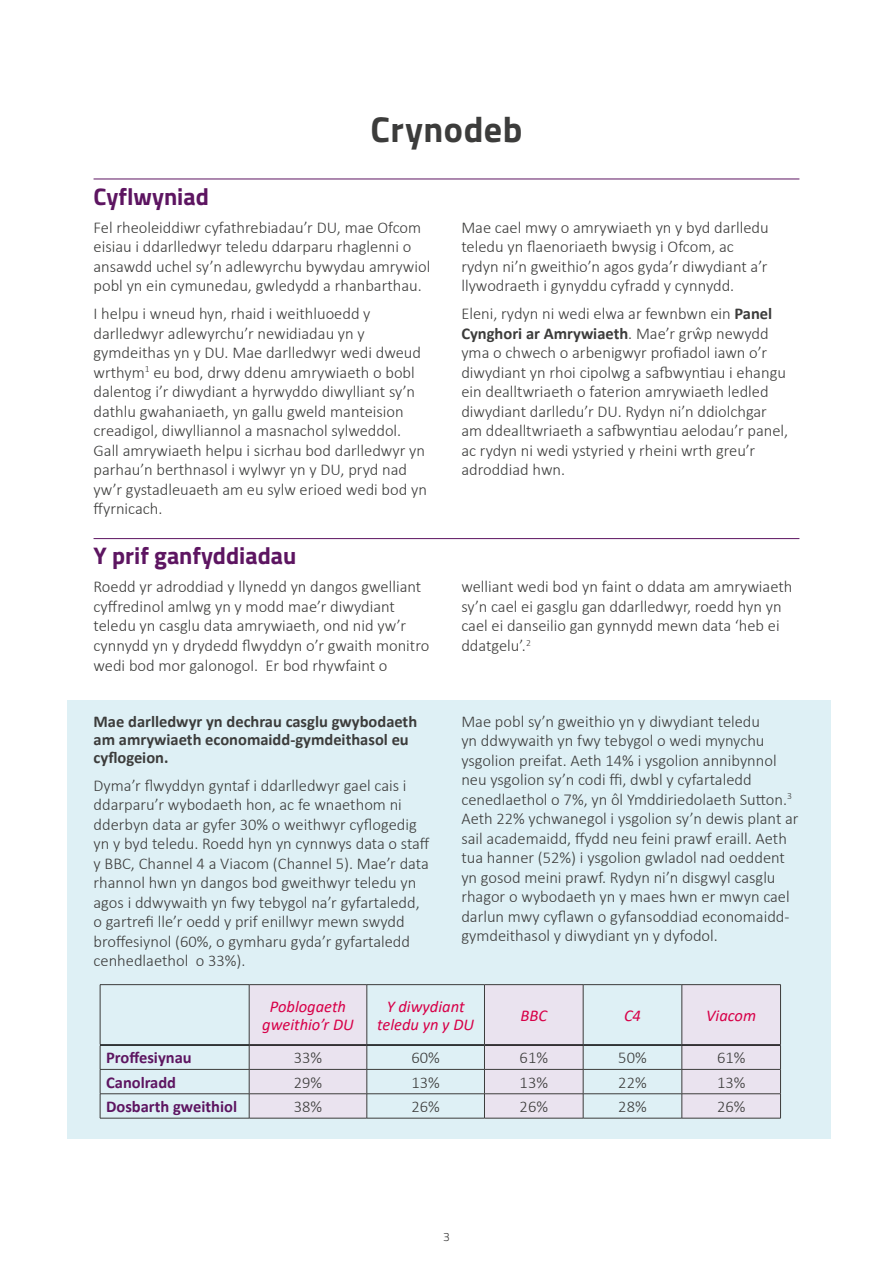
<style>
.page{position:relative;width:893px;height:1263px;background:#fff}
.page>*{position:absolute;margin:0;border:0;box-sizing:border-box;transform-origin:0 0}
.H1_Chapter{font:700 36px "Titillium";letter-spacing:.015em;color:#3c3c3b}
.H2_Subhead{font:700 24px "Titillium";color:#5d1561}
.Body_copy{font:300 16.5px/19.5px "Calibri";color:#3c3c3b}
.Box_subhead{font:700 16.5px/18px "Calibri";color:#3c3c3b}
.Table-header{font:italic 16.5px/18px "Calibri";color:#d70048;text-align:center}
.Table-first_col{font:700 16.5px "Calibri";color:#5d1561}
.t1{font:300 12px "Titillium";color:#3c3c3b}
.s1{font-weight:700}
</style>
<div class="page">
<div style="left:67px;top:700px;width:764px;height:438px;background:#def0f5"></div>
<hr style="left:94px;top:179px;width:705px;height:1px;background:#5d1561">
<hr style="left:94px;top:538px;width:705px;height:1px;background:#5d1561">
<svg style="left:250px;top:985px;width:530px;height:133px;fill:#eae3ef"></svg>
<hr style="left:100px;top:984px;width:149px;height:1px;background:#3c3c3b">
<hr style="left:100px;top:985px;width:1px;height:59px;background:#3c3c3b">
<hr style="left:249px;top:984px;width:118px;height:1px;background:#3c3c3b">
<hr style="left:249px;top:985px;width:1px;height:59px;background:#3c3c3b">
<hr style="left:367px;top:984px;width:117px;height:1px;background:#3c3c3b">
<hr style="left:367px;top:985px;width:1px;height:59px;background:#3c3c3b">
<hr style="left:484px;top:984px;width:99px;height:1px;background:#3c3c3b">
<hr style="left:484px;top:985px;width:1px;height:59px;background:#3c3c3b">
<hr style="left:583px;top:984px;width:99px;height:1px;background:#3c3c3b">
<hr style="left:583px;top:985px;width:1px;height:59px;background:#3c3c3b">
<hr style="left:682px;top:984px;width:99px;height:1px;background:#3c3c3b">
<hr style="left:682px;top:985px;width:1px;height:59px;background:#3c3c3b">
<hr style="left:780px;top:985px;width:1px;height:59px;background:#3c3c3b">
<hr style="left:100px;top:1069px;width:149px;height:1px;background:#3c3c3b">
<hr style="left:249px;top:1069px;width:118px;height:1px;background:#3c3c3b">
<hr style="left:367px;top:1069px;width:117px;height:1px;background:#3c3c3b">
<hr style="left:484px;top:1069px;width:99px;height:1px;background:#3c3c3b">
<hr style="left:583px;top:1069px;width:99px;height:1px;background:#3c3c3b">
<hr style="left:682px;top:1069px;width:99px;height:1px;background:#3c3c3b">
<hr style="left:100px;top:1093px;width:149px;height:1px;background:#3c3c3b">
<svg style="left:100px;top:1046px;width:1px;height:72px"></svg>
<hr style="left:249px;top:1093px;width:118px;height:1px;background:#3c3c3b">
<svg style="left:249px;top:1046px;width:1px;height:72px"></svg>
<hr style="left:367px;top:1093px;width:117px;height:1px;background:#3c3c3b">
<svg style="left:367px;top:1046px;width:1px;height:72px"></svg>
<hr style="left:484px;top:1093px;width:99px;height:1px;background:#3c3c3b">
<svg style="left:484px;top:1046px;width:1px;height:72px"></svg>
<hr style="left:583px;top:1093px;width:99px;height:1px;background:#3c3c3b">
<svg style="left:583px;top:1046px;width:1px;height:72px"></svg>
<hr style="left:682px;top:1093px;width:99px;height:1px;background:#3c3c3b">
<svg style="left:682px;top:1046px;width:1px;height:72px"></svg>
<svg style="left:780px;top:1046px;width:1px;height:72px"></svg>
<hr style="left:100px;top:1118px;width:149px;height:1px;background:#3c3c3b">
<hr style="left:249px;top:1118px;width:118px;height:1px;background:#3c3c3b">
<hr style="left:367px;top:1118px;width:117px;height:1px;background:#3c3c3b">
<hr style="left:484px;top:1118px;width:99px;height:1px;background:#3c3c3b">
<hr style="left:583px;top:1118px;width:99px;height:1px;background:#3c3c3b">
<hr style="left:682px;top:1118px;width:99px;height:1px;background:#3c3c3b">
<hr style="left:100px;top:1044px;width:149px;height:2px;background:#000">
<hr style="left:249px;top:1044px;width:118px;height:2px;background:#000">
<hr style="left:367px;top:1044px;width:117px;height:2px;background:#000">
<hr style="left:484px;top:1044px;width:99px;height:2px;background:#000">
<hr style="left:583px;top:1044px;width:99px;height:2px;background:#000">
<hr style="left:682px;top:1044px;width:99px;height:2px;background:#000">
<h2 class="H1_Chapter" style="left:371px;top:102px;width:153px">Crynodeb</h2>
<h3 class="H2_Subhead" style="left:94px;top:178px;width:117px">Cyflwyniad</h3>
<p class="Body_copy" style="left:94px;top:217px;width:338px">Fel rheoleiddiwr cyfathrebiadau’r DU, mae Ofcom eisiau i ddarlledwyr teledu ddarparu rhaglenni o ansawdd uchel sy’n adlewyrchu bywydau amrywiol pobl yn ein cymunedau, gwledydd a rhanbarthau.</p>
<p class="Body_copy" style="left:94px;top:304px;width:335px">I helpu i wneud hyn, rhaid i weithluoedd y darlledwyr adlewyrchu’r newidiadau yn y gymdeithas yn y DU. Mae darlledwyr wedi dweud wrthym<sup>1</sup> eu bod, drwy ddenu amrywiaeth o bobl dalentog i’r diwydiant a hyrwyddo diwylliant sy’n dathlu gwahaniaeth, yn gallu gweld manteision creadigol, diwylliannol a masnachol sylweddol.<br>Gall amrywiaeth helpu i sicrhau bod darlledwyr yn parhau’n berthnasol i wylwyr yn y DU, pryd nad yw’r gystadleuaeth am eu sylw erioed wedi bod yn ffyrnicach.</p>
<p class="Body_copy" style="left:461px;top:217px;width:309px">Mae cael mwy o amrywiaeth yn y byd darlledu teledu yn flaenoriaeth bwysig i Ofcom, ac rydyn ni’n gweithio’n agos gyda’r diwydiant a’r llywodraeth i gynyddu cyfradd y cynnydd.</p>
<p class="Body_copy" style="left:461px;top:304px;width:328px">Eleni, rydyn ni wedi elwa ar fewnbwn ein <span class="s1">Panel Cynghori ar Amrywiaeth</span>. Mae’r grŵp newydd yma o chwech o arbenigwyr profiadol iawn o’r diwydiant yn rhoi cipolwg a safbwyntiau i ehangu ein dealltwriaeth o faterion amrywiaeth ledled diwydiant darlledu’r DU. Rydyn ni’n ddiolchgar am ddealltwriaeth a safbwyntiau aelodau’r panel, ac rydyn ni wedi ystyried y rheini wrth greu’r adroddiad hwn.</p>
<h3 class="H2_Subhead" style="left:94px;top:538px;width:204px">Y prif ganfyddiadau</h3>
<p class="Body_copy" style="left:94px;top:577px;width:337px">Roedd yr adroddiad y llynedd yn dangos gwelliant cyffredinol amlwg yn y modd mae’r diwydiant teledu yn casglu data amrywiaeth, ond nid yw’r cynnydd yn y drydedd flwyddyn o’r gwaith monitro wedi bod mor galonogol. Er bod rhywfaint o</p>
<p class="Body_copy" style="left:461px;top:577px;width:333px">welliant wedi bod yn faint o ddata am amrywiaeth sy’n cael ei gasglu gan ddarlledwyr, roedd hyn yn cael ei danseilio gan gynnydd mewn data ‘heb ei ddatgelu’.<sup>2</sup></p>
<p class="Box_subhead" style="left:94px;top:712px;width:325px">Mae darlledwyr yn dechrau casglu gwybodaeth am amrywiaeth economaidd-gymdeithasol eu cyflogeion.</p>
<p class="Body_copy" style="left:94px;top:775px;width:338px">Dyma’r flwyddyn gyntaf i ddarlledwyr gael cais i ddarparu’r wybodaeth hon, ac fe wnaethom ni dderbyn data ar gyfer 30% o weithwyr cyflogedig yn y byd teledu. Roedd hyn yn cynnwys data o staff y BBC, Channel 4 a Viacom (Channel 5). Mae’r data rhannol hwn yn dangos bod gweithwyr teledu yn agos i ddwywaith yn fwy tebygol na’r gyfartaledd, o gartrefi lle’r oedd y prif enillwyr mewn swydd broffesiynol (60%, o gymharu gyda’r gyfartaledd cenhedlaethol o 33%).</p>
<p class="Body_copy" style="left:461px;top:711px;width:339px">Mae pobl sy’n gweithio yn y diwydiant teledu<br>yn ddwywaith yn fwy tebygol o wedi mynychu ysgolion preifat. Aeth 14% i ysgolion annibynnol neu ysgolion sy’n codi ffi, dwbl y cyfartaledd cenedlaethol o 7%, yn ôl Ymddiriedolaeth Sutton.<sup>3<br></sup>Aeth 22% ychwanegol i ysgolion sy’n dewis plant ar sail academaidd, ffydd neu feini prawf eraill. Aeth tua hanner (52%) i ysgolion gwladol nad oeddent yn gosod meini prawf. Rydyn ni’n disgwyl casglu rhagor o wybodaeth yn y maes hwn er mwyn cael darlun mwy cyflawn o gyfansoddiad economaidd&shy;gymdeithasol y diwydiant yn y dyfodol.</p>
<p class="Table-header" style="left:262px;top:997px;width:93px">Poblogaeth gweithio’r DU</p>
<p class="Table-header" style="left:377px;top:997px;width:99px">Y diwydiant teledu yn y DU</p>
<p class="Table-header" style="left:520px;top:1006px;width:28px">BBC</p>
<p class="Table-header" style="left:624px;top:1006px;width:18px">C4</p>
<p class="Table-header" style="left:706px;top:1006px;width:51px">Viacom</p>
<p class="Table-first_col" style="left:106px;top:1046px;width:87px">Proffesiynau</p>
<p class="Body_copy" style="left:294px;top:1048px;width:30px">33%</p>
<p class="Body_copy" style="left:411px;top:1048px;width:30px">60%</p>
<p class="Body_copy" style="left:520px;top:1048px;width:30px">61%</p>
<p class="Body_copy" style="left:618px;top:1048px;width:30px">50%</p>
<p class="Body_copy" style="left:717px;top:1048px;width:30px">61%</p>
<p class="Table-first_col" style="left:106px;top:1071px;width:72px">Canolradd</p>
<p class="Body_copy" style="left:294px;top:1072px;width:30px">29%</p>
<p class="Body_copy" style="left:411px;top:1072px;width:30px">13%</p>
<p class="Body_copy" style="left:520px;top:1072px;width:30px">13%</p>
<p class="Body_copy" style="left:618px;top:1072px;width:30px">22%</p>
<p class="Body_copy" style="left:717px;top:1072px;width:30px">13%</p>
<p class="Table-first_col" style="left:106px;top:1095px;width:132px">Dosbarth gweithiol</p>
<p class="Body_copy" style="left:294px;top:1097px;width:30px">38%</p>
<p class="Body_copy" style="left:411px;top:1097px;width:30px">26%</p>
<p class="Body_copy" style="left:520px;top:1097px;width:30px">26%</p>
<p class="Body_copy" style="left:618px;top:1097px;width:30px">28%</p>
<p class="Body_copy" style="left:717px;top:1097px;width:30px">26%</p>
<p class="t1" style="left:443px;top:1228px;width:8px">3</p>
</div>
